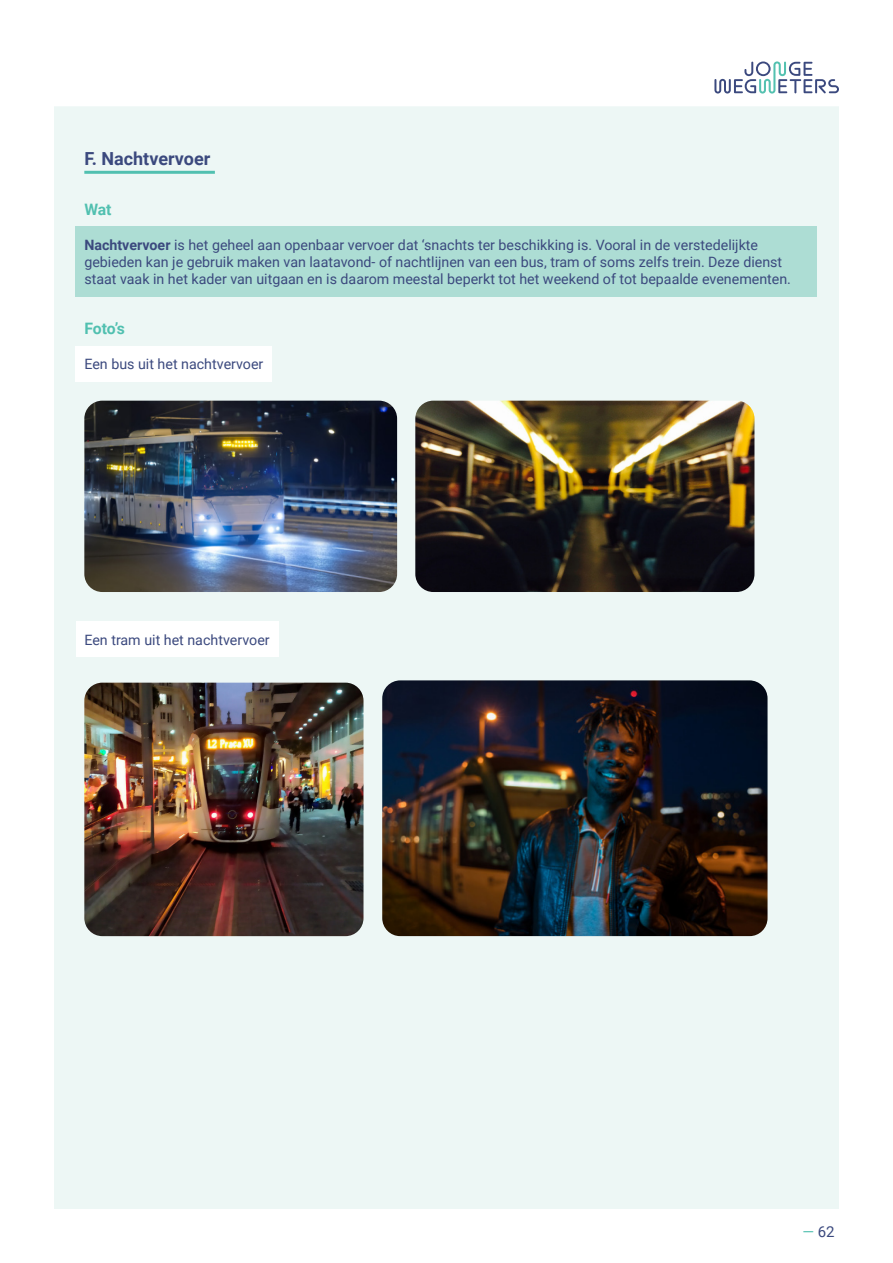
<style>
.page{position:relative;width:893px;height:1263px;background:#fff}
.page>*{position:absolute;margin:0;border:0;box-sizing:border-box;transform-origin:0 0}
.Heading_3{font:700 18px "Roboto";color:#3b497e}
.Heading_4{font:700 15.75px "Roboto";letter-spacing:-.01em;color:#51c0b0}
.t1{font:15px "Roboto";color:#3b497e}
.In_het_kort{font:14.25px/17.1px "Roboto";color:#3b497e}
.foto_s_tekst{font:14.25px "Roboto";color:#3b497e}
.s1{font-weight:700}
.s2{color:#51c0b0}
</style>
<div class="page">
<img style="left:54px;top:106px;width:785px;height:1103px">
<svg style="left:714px;top:61px;width:125px;height:33px"></svg>
<p class="Heading_3" style="left:84px;top:146px;width:128px">F. Nachtvervoer</p>
<p class="Heading_4" style="left:84px;top:198px;width:29px">Wat</p>
<p class="In_het_kort" style="left:84px;top:236px;width:708px"><span class="s1">Nachtvervoer</span> is het geheel aan openbaar vervoer dat ‘snachts ter beschikking is. Vooral in de verstedelijkte gebieden kan je gebruik maken van laatavond- of nachtlijnen van een bus, tram of soms zelfs trein. Deze dienst staat vaak in het kader van uitgaan en is daarom meestal beperkt tot het weekend of tot bepaalde evenementen.</p>
<p class="Heading_4" style="left:84px;top:318px;width:42px">Foto’s</p>
<p class="foto_s_tekst" style="left:84px;top:354px;width:181px">Een bus uit het nachtvervoer</p>
<p class="foto_s_tekst" style="left:84px;top:630px;width:187px">Een tram uit het nachtvervoer</p>
<p class="t1" style="left:802px;top:1221px;width:34px"><span class="s2">—</span> 62</p>
</div>
